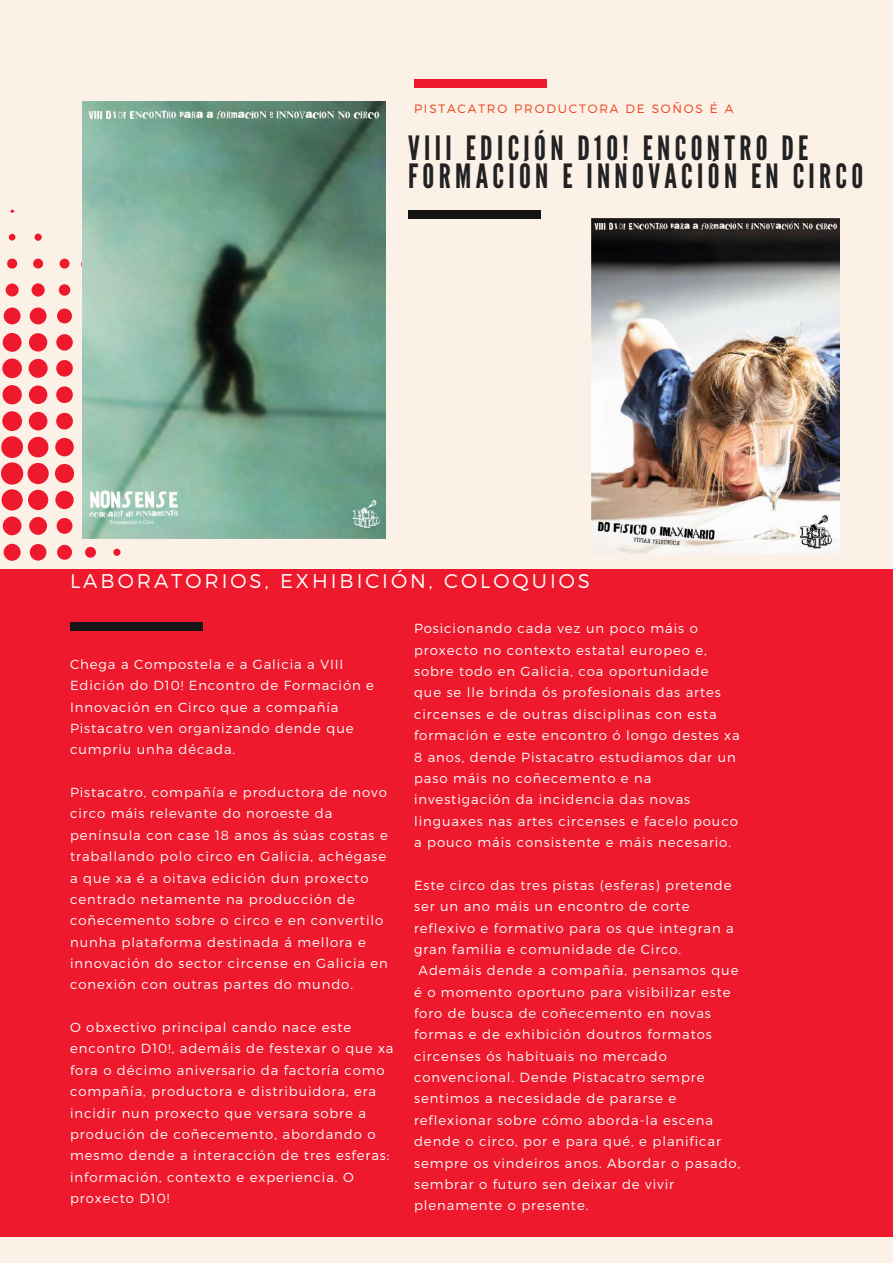
<style>
.page{position:relative;width:893px;height:1264px;background:#fff}
.page>*{position:absolute;margin:0;border:0;box-sizing:border-box;transform-origin:0 0}
.t1{font:33.45px/28px "League Gothic";letter-spacing:.13em;color:#222}
.t2{font:300 19.8px "Montserrat";letter-spacing:.15em;color:#fff}
.t3{font:300 13.2px/21.3px "Montserrat";letter-spacing:.07em;color:#fff}
.t4{font:300 12.15px "Montserrat";letter-spacing:.15em;color:#ee3f19}
</style>
<div class="page">
<div style="left:0;top:0;width:892px;height:1262px;background:#fcf1e7"></div>
<div style="left:0;top:569px;width:892px;height:667px;background:#ee192c"></div>
<div style="left:1px;top:462px;width:22px;height:22px;background:#ee192c;border-radius:50%"></div>
<div style="left:1px;top:436px;width:22px;height:22px;background:#ee192c;border-radius:50%"></div>
<div style="left:28px;top:463px;width:21px;height:21px;background:#ee192c;border-radius:50%"></div>
<div style="left:1px;top:489px;width:22px;height:21px;background:#ee192c;border-radius:50%"></div>
<div style="left:28px;top:437px;width:20px;height:20px;background:#ee192c;border-radius:50%"></div>
<div style="left:28px;top:489px;width:20px;height:21px;background:#ee192c;border-radius:50%"></div>
<div style="left:2px;top:411px;width:20px;height:20px;background:#ee192c;border-radius:50%"></div>
<div style="left:2px;top:358px;width:20px;height:20px;background:#ee192c;border-radius:50%"></div>
<div style="left:2px;top:385px;width:20px;height:19px;background:#ee192c;border-radius:50%"></div>
<div style="left:55px;top:464px;width:19px;height:19px;background:#ee192c;border-radius:50%"></div>
<div style="left:29px;top:359px;width:19px;height:19px;background:#ee192c;border-radius:50%"></div>
<div style="left:3px;top:333px;width:19px;height:19px;background:#ee192c;border-radius:50%"></div>
<div style="left:3px;top:516px;width:19px;height:19px;background:#ee192c;border-radius:50%"></div>
<div style="left:29px;top:412px;width:18px;height:18px;background:#ee192c;border-radius:50%"></div>
<div style="left:29px;top:385px;width:18px;height:19px;background:#ee192c;border-radius:50%"></div>
<div style="left:55px;top:438px;width:19px;height:18px;background:#ee192c;border-radius:50%"></div>
<div style="left:29px;top:333px;width:18px;height:18px;background:#ee192c;border-radius:50%"></div>
<div style="left:55px;top:491px;width:19px;height:18px;background:#ee192c;border-radius:50%"></div>
<div style="left:29px;top:517px;width:18px;height:18px;background:#ee192c;border-radius:50%"></div>
<div style="left:4px;top:543px;width:17px;height:18px;background:#ee192c;border-radius:50%"></div>
<div style="left:4px;top:307px;width:17px;height:17px;background:#ee192c;border-radius:50%"></div>
<div style="left:30px;top:307px;width:17px;height:17px;background:#ee192c;border-radius:50%"></div>
<div style="left:56px;top:413px;width:17px;height:16px;background:#ee192c;border-radius:50%"></div>
<div style="left:56px;top:360px;width:17px;height:16px;background:#ee192c;border-radius:50%"></div>
<div style="left:30px;top:544px;width:16px;height:16px;background:#ee192c;border-radius:50%"></div>
<div style="left:56px;top:386px;width:17px;height:17px;background:#ee192c;border-radius:50%"></div>
<div style="left:56px;top:334px;width:17px;height:16px;background:#ee192c;border-radius:50%"></div>
<div style="left:57px;top:518px;width:15px;height:16px;background:#ee192c;border-radius:50%"></div>
<div style="left:57px;top:308px;width:15px;height:15px;background:#ee192c;border-radius:50%"></div>
<div style="left:57px;top:545px;width:15px;height:14px;background:#ee192c;border-radius:50%"></div>
<div style="left:32px;top:283px;width:13px;height:13px;background:#ee192c;border-radius:50%"></div>
<div style="left:6px;top:283px;width:13px;height:13px;background:#ee192c;border-radius:50%"></div>
<div style="left:59px;top:284px;width:11px;height:12px;background:#ee192c;border-radius:50%"></div>
<div style="left:85px;top:547px;width:11px;height:10px;background:#ee192c;border-radius:50%"></div>
<div style="left:7px;top:258px;width:10px;height:10px;background:#ee192c;border-radius:50%"></div>
<div style="left:60px;top:258px;width:9px;height:10px;background:#ee192c;border-radius:50%"></div>
<div style="left:33px;top:258px;width:10px;height:10px;background:#ee192c;border-radius:50%"></div>
<div style="left:35px;top:233px;width:7px;height:8px;background:#ee192c;border-radius:50%"></div>
<div style="left:113px;top:548px;width:7px;height:8px;background:#ee192c;border-radius:50%"></div>
<div style="left:9px;top:234px;width:7px;height:7px;background:#ee192c;border-radius:50%"></div>
<svg style="left:10px;top:209px;width:5px;height:4px"></svg>
<img style="left:82px;top:101px;width:303px;height:438px">
<div style="left:414px;top:80px;width:132px;height:8px;background:#ee192c"></div>
<div style="left:408px;top:210px;width:132px;height:8px;background:#151515"></div>
<div style="left:70px;top:623px;width:132px;height:7px;background:#151515"></div>
<img style="left:591px;top:218px;width:248px;height:335px">
<p class="t4" style="left:414px;top:100px;width:321px">PISTACATRO PRODUCTORA DE SOÑOS É A</p>
<h1 class="t1" style="left:408px;top:134px;width:456px">VIII EDICIÓN D10! ENCONTRO DE<br>FORMACIÓN E INNOVACIÓN EN CIRCO</h1>
<h2 class="t2" style="left:70px;top:567px;width:521px">LABORATORIOS, EXHIBICIÓN, COLOQUIOS</h2>
<p class="t3" style="left:70px;top:653px;width:305px">Chega a Compostela e a Galicia a VIII Edición do D10! Encontro de Formación e Innovación en Circo que a compañía Pistacatro ven organizando dende que cumpriu unha década.</p>
<p class="t3" style="left:70px;top:781px;width:319px">Pistacatro, compañ ía e productora de novo circo máis relevante do noroeste da península con case 18 anos ás súas costas e traballando polo circo en Galicia, achégase a que xa é a oitava edición dun proxecto centrado netamente na producción de coñecemento sobre o circo e en convertilo nunha plataforma destinada á mellora e innovación do sector circense en Galicia en conexión con outras partes do mundo.</p>
<p class="t3" style="left:70px;top:1016px;width:325px">O obxectivo principal cando nace este encontro D10!, ademáis de festexar o que xa fora o décimo aniversario da factoría como compañía, productora e distribuidora, era incidir nun proxecto que versara sobre a produción de coñecemento, abordando o mesmo dende a interacción de tres esferas: información, contexto e experiencia. O proxecto D10!</p>
<p class="t3" style="left:414px;top:617px;width:327px">Posicionando cada vez un poco máis o proxecto no contexto estatal europeo e, sobre todo en Galicia, coa oportunidade<br>que se lle brinda ós profesionais das artes circenses e de outras disciplinas con esta formación e este encontro ó longo destes xa 8 anos, dende Pistacatro estudiamos dar un paso máis no coñecemento e na investigación da incidencia das novas linguaxes nas artes circenses e facelo pouco a pouco máis consistente e máis necesario.</p>
<p class="t3" style="left:414px;top:873px;width:319px">Este circo das tres pistas (esferas) pretende</p>
<p class="t3" style="left:414px;top:895px;width:277px">ser un ano máis un encontro de corte</p>
<p class="t3" style="left:414px;top:916px;width:321px">reflexivo e formativo para os que integran a</p>
<p class="t3" style="left:414px;top:937px;width:269px">gran familia e comunidade de Circo.</p>
<p class="t3" style="left:418px;top:959px;width:321px">Ademáis dende a compañía, pensamos que</p>
<p class="t3" style="left:414px;top:980px;width:318px">é o momento oportuno para visibilizar este</p>
<p class="t3" style="left:414px;top:1001px;width:298px">foro de busca de coñecemento en novas</p>
<p class="t3" style="left:414px;top:1023px;width:299px">formas e de exhibición doutros formatos</p>
<p class="t3" style="left:414px;top:1044px;width:254px">circenses ós habituais no mercado</p>
<p class="t3" style="left:414px;top:1066px;width:292px">convencional. Dende Pistacatro sempre</p>
<p class="t3" style="left:414px;top:1087px;width:263px">sentimos a necesidade de pararse e</p>
<p class="t3" style="left:414px;top:1108px;width:300px">reflexionar sobre cómo aborda-la escena</p>
<p class="t3" style="left:414px;top:1130px;width:308px">dende o circo, por e para qué, e planificar</p>
<p class="t3" style="left:414px;top:1151px;width:328px">sempre os vindeiros anos. Abordar o pasado,</p>
<p class="t3" style="left:414px;top:1172px;width:261px">sembrar o futuro sen deixar de vivir</p>
<p class="t3" style="left:414px;top:1194px;width:176px">plenamente o presente.</p>
</div>
